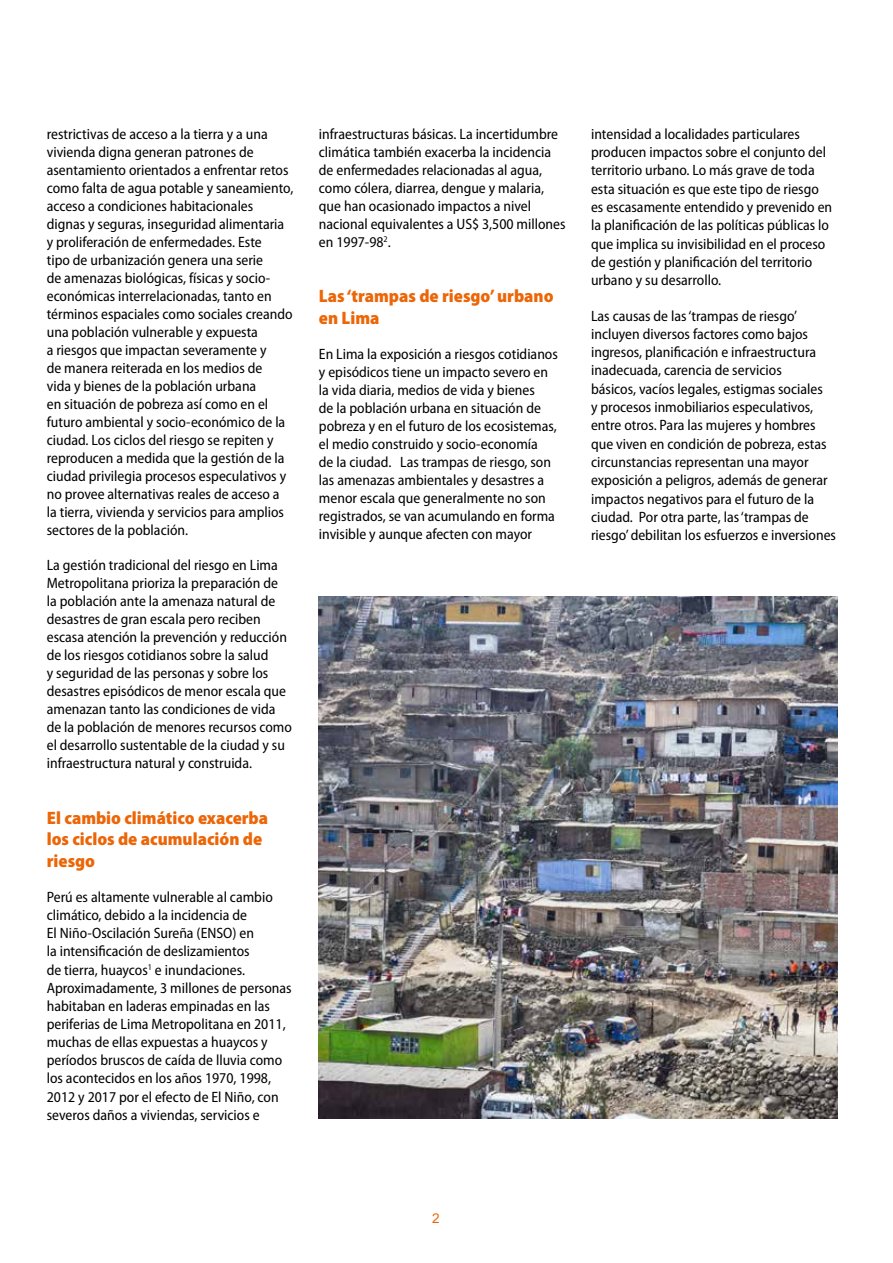
<style>
.page{position:relative;width:893px;height:1263px;background:#fff}
.page>*{position:absolute;margin:0;border:0;box-sizing:border-box;transform-origin:0 0}
.t1{font:900 semi-condensed 18px/21.6px "Myriad Pro";color:#ec6608}
.t2{font:semi-condensed 15px/18px "Myriad Pro";color:#000}
.t3{font:13.5px "Arial";color:#ec6608}
</style>
<div class="page">
<img style="left:319px;top:597px;width:519px;height:521px">
<p class="t2" style="left:47px;top:125px;width:248px">restrictivas de acceso a la tierra y a una vivienda digna generan patrones de asentamiento orientados a enfrentar retos como falta de agua potable y saneamiento, acceso a condiciones habitacionales dignas y seguras, inseguridad alimentaria y proliferación de enfermedades. Este<br>tipo de urbanización genera una serie<br>de amenazas biológicas, físicas y socio&shy;económicas interrelacionadas, tanto en términos espaciales como sociales creando una población vulnerable y expuesta<br>a riesgos que impactan severamente y<br>de manera reiterada en los medios de<br>vida y bienes de la población urbana<br>en situación de pobreza así como en el futuro ambiental y socio-económico de la ciudad. Los ciclos del riesgo se repiten y reproducen a medida que la gestión de la ciudad privilegia procesos especulativos y no provee alternativas reales de acceso a la tierra, vivienda y servicios para amplios sectores de la población.</p>
<p class="t2" style="left:47px;top:556px;width:247px">La gestión tradicional del riesgo en Lima Metropolitana prioriza la preparación de<br>la población ante la amenaza natural de desastres de gran escala pero reciben escasa atención la prevención y reducción de los riesgos cotidianos sobre la salud<br>y seguridad de las personas y sobre los desastres episódicos de menor escala que amenazan tanto las condiciones de vida de la población de menores recursos como el desarrollo sustentable de la ciudad y su infraestructura natural y construida.</p>
<p class="t1" style="left:47px;top:807px;width:223px">El cambio climático exacerba los ciclos de acumulación de riesgo</p>
<p class="t2" style="left:47px;top:888px;width:246px">Perú es altamente vulnerable al cambio climático, debido a la incidencia de<br>El Niño-Oscilación Sureña (ENSO) en<br>la intensificación de deslizamientos<br>de tierra, huaycos<sup>1</sup> e inundaciones.<br>Aproximadamente, 3 millones de personas habitaban en laderas empinadas en las periferias de Lima Metropolitana en 2011, muchas de ellas expuestas a huaycos y períodos bruscos de caída de lluvia como los acontecidos en los años 1970, 1998, 2012 y 2017 por el efecto de El Niño, con severos daños a viviendas, servicios e</p>
<p class="t2" style="left:319px;top:125px;width:248px">infraestructuras básicas. La incertidumbre climática también exacerba la incidencia de enfermedades relacionadas al agua, como cólera, diarrea, dengue y malaria, que han ocasionado impactos a nivel nacional equivalentes a US$ 3,500 millones en 1997-98<sup>2</sup>.</p>
<p class="t1" style="left:319px;top:286px;width:236px">Las ‘trampas de riesgo’ urbano en Lima</p>
<p class="t2" style="left:319px;top:345px;width:240px">En Lima la exposición a riesgos cotidianos y episódicos tiene un impacto severo en la vida diaria, medios de vida y bienes<br>de la población urbana en situación de pobreza y en el futuro de los ecosistemas, el medio construido y socio-economía<br>de la ciudad. Las trampas de riesgo, son las amenazas ambientales y desastres a menor escala que generalmente no son registrados, se van acumulando en forma invisible y aunque afecten con mayor</p>
<p class="t2" style="left:591px;top:125px;width:243px">intensidad a localidades particulares producen impactos sobre el conjunto del territorio urbano. Lo más grave de toda esta situación es que este tipo de riesgo es escasamente entendido y prevenido en la planificación de las políticas públicas lo que implica su invisibilidad en el proceso de gestión y planificación del territorio urbano y su desarrollo.</p>
<p class="t2" style="left:591px;top:307px;width:246px">Las causas de las ‘trampas de riesgo’ incluyen diversos factores como bajos ingresos, planificación e infraestructura inadecuada, carencia de servicios<br>básicos, vacíos legales, estigmas sociales<br>y procesos inmobiliarios especulativos, entre otros. Para las mujeres y hombres que viven en condición de pobreza, estas circunstancias representan una mayor exposición a peligros, además de generar impactos negativos para el futuro de la ciudad. Por otra parte, las ‘trampas de riesgo’ debilitan los esfuerzos e inversiones</p>
<p class="t3" style="left:432px;top:1209px;width:9px">2</p>
</div>
